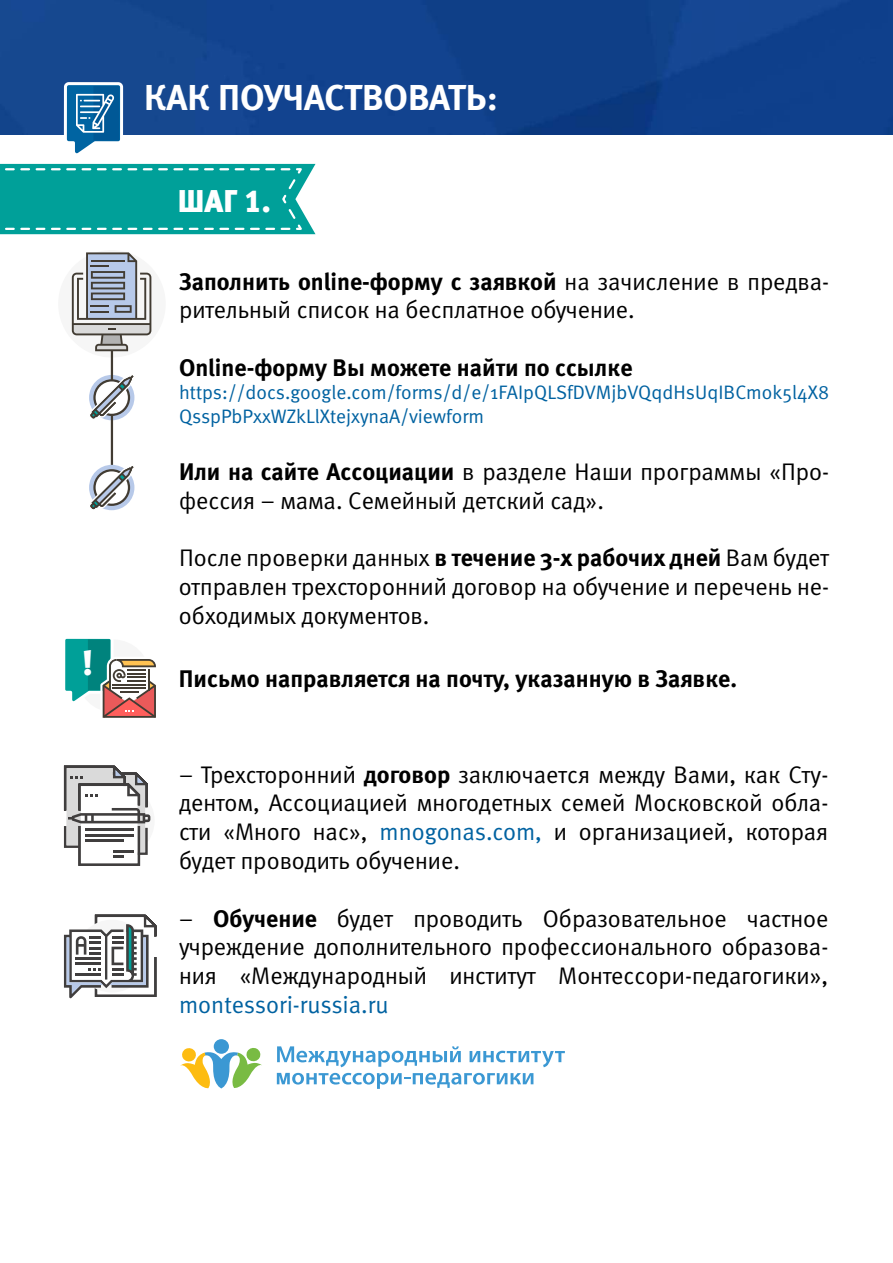
<style>
.page{position:relative;width:893px;height:1263px;background:#fff}
.page>*{position:absolute;margin:0;border:0;box-sizing:border-box;transform-origin:0 0}
.t1{font:36px "Meta Bold Caps C";color:#fff}
.t2{font:34.8px "Meta Black C";color:#fff}
.t3{font:31.5px "Meta Black Caps LFC";color:#fff}
.t4{font:24px/28.8px "Meta Normal C";color:#000;text-align:justify}
.t5{font:24px "Meta Bold C";color:#000}
.t6{font:24px "Meta Normal C";color:#0062a1}
.t7{font:19.5px/23.4px "Meta Normal C";color:#0062a1}
.s1{font-family:"Meta Normal C"}
.s2{font-family:"Meta Bold C"}
.s3{color:#0062a1}
</style>
<div class="page">
<div style="left:82px;top:784px;width:73px;height:73px;background:#f6f6f6;border-radius:50%"></div>
<div style="left:0;top:0;width:893px;height:135px;background:#11438c"></div>
<div style="left:58px;top:250px;width:108px;height:108px;background:#f6f6f6;border-radius:50%"></div>
<svg style="left:72px;top:252px;width:79px;height:99px"></svg>
<svg style="left:65px;top:638px;width:91px;height:80px"></svg>
<div style="left:214px;top:1039px;width:15px;height:15px;background:#3b98d3;border-radius:50%"></div>
<svg style="left:180px;top:1047px;width:82px;height:42px"></svg>
<svg style="left:277px;top:1046px;width:184px;height:21px"></svg>
<svg style="left:470px;top:1051px;width:95px;height:16px"></svg>
<svg style="left:277px;top:1073px;width:256px;height:16px"></svg>
<svg style="left:64px;top:765px;width:86px;height:101px"></svg>
<hr style="left:113px;top:850px;width:21px;height:3px;background:#403e3e">
<hr style="left:85px;top:828px;width:49px;height:3px;background:#403e3e">
<hr style="left:85px;top:839px;width:38px;height:2px;background:#403e3e">
<hr style="left:85px;top:834px;width:49px;height:2px;background:#403e3e">
<svg style="left:64px;top:914px;width:93px;height:84px"></svg>
<svg style="left:0;top:81px;width:315px;height:153px"></svg>
<hr style="left:111px;top:350px;width:2px;height:148px;background:#423c33">
<svg style="left:89px;top:374px;width:46px;height:46px"></svg>
<svg style="left:89px;top:464px;width:46px;height:47px"></svg>
<h2 class="t2" style="left:82px;top:643px;width:13px">!</h2>
<h1 class="t1" style="left:144px;top:76px;width:355px">КАК ПОУЧАСТВОВАТЬ:</h1>
<h3 class="t3" style="left:178px;top:183px;width:95px">ШАГ 1.</h3>
<p class="t5" style="left:179px;top:267px;width:652px">Заполнить online-форму с заявкой <span class="s1">на зачисление в предва-</span></p>
<p class="t4" style="left:179px;top:295px;width:457px">рительный список на бесплатное обучение.</p>
<p class="t5" style="left:179px;top:353px;width:455px">Online-форму Вы можете найти по ссылке</p>
<p class="t7" style="left:179px;top:381px;width:652px">https://docs.google.com/forms/d/e/1FAIpQLSfDVMjbVQqdHsUqIBCmok5l4X8<br>QsspPbPxxWZkLlXtejxynaA/viewform</p>
<p class="t4" style="left:179px;top:457px;width:652px"><span class="s2">Или на сайте Ассоциации</span> в разделе Наши программы «Про&shy;фессия – мама. Семейный детский сад».</p>
<p class="t4" style="left:179px;top:543px;width:652px">После проверки данных <span class="s2">в течение 3-х рабочих дней</span> Вам будет отправлен трехсторонний договор на обучение и перечень не&shy;обходимых документов.</p>
<p class="t5" style="left:179px;top:664px;width:560px">Письмо направляется на почту, указанную в Заявке.</p>
<p class="t4" style="left:179px;top:760px;width:651px">– Трехсторонний <span class="s2">договор</span> заключается между Вами, как Сту&shy;дентом, Ассоциацией многодетных семей Московской обла&shy;сти «Много нас», <span class="s3">mnogonas.com,</span> и организацией, которая будет проводить обучение.</p>
<p class="t4" style="left:179px;top:904px;width:651px">– <span class="s2">Обучение</span> будет проводить Образовательное частное учреждение дополнительного профессионального образова&shy;ния «Международный институт Монтессори-педагогики»,</p>
<p class="t6" style="left:179px;top:991px;width:211px">montessori-russia.ru</p>
</div>
